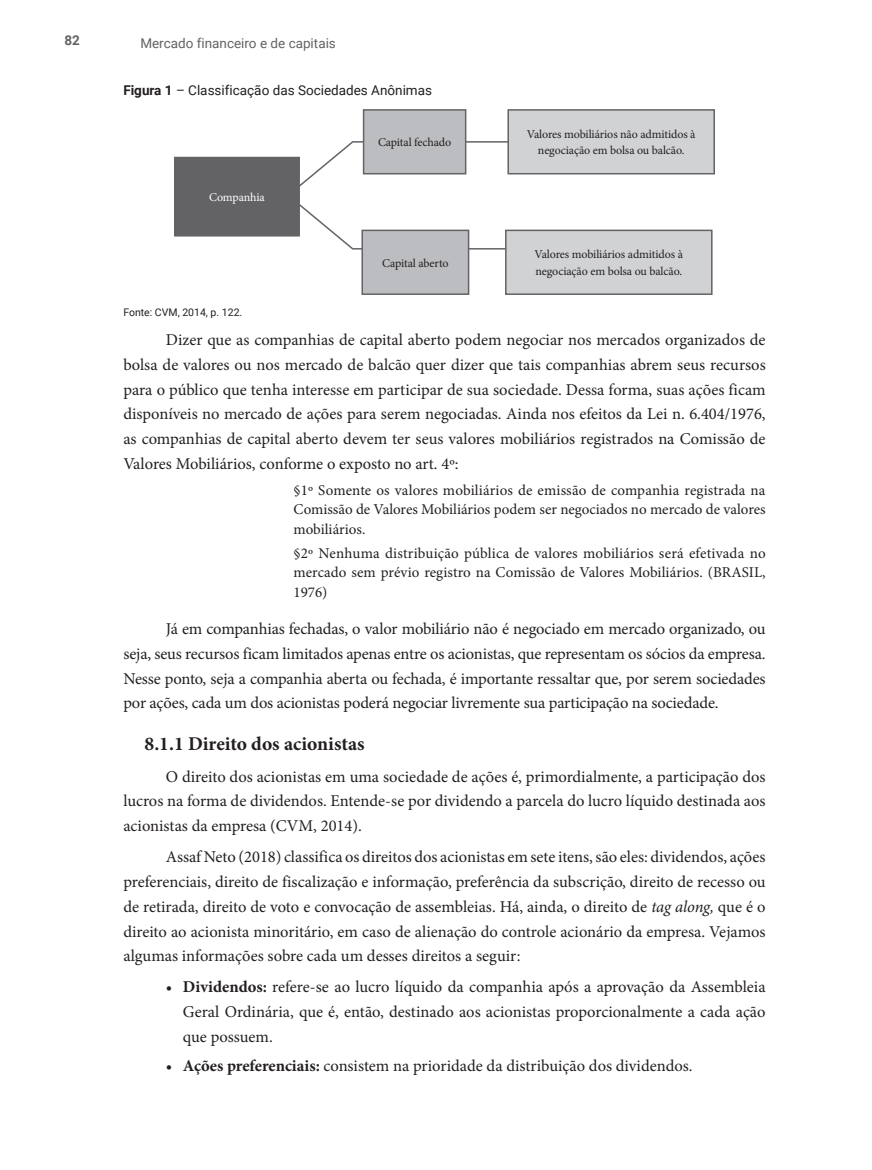
<style>
.page{position:relative;width:872px;height:1170px;background:#fff}
.page>*{position:absolute;margin:0;border:0;box-sizing:border-box;transform-origin:0 0}
.t1{font:700 19.5px "Minion Pro";color:#231f20}
.t2{font:16.5px/24.8px "Minion Pro";color:#231f20;text-align:justify}
.t3{font:15px/19.5px "Minion Pro";color:#231f20;text-align:justify}
.t4{font:13.5px "Roboto";color:#231f20}
.t5{font:13.5px "Roboto";color:#636366}
.t6{font:700 13.5px "Roboto";color:#636366}
.t7{font:12px/16.5px "Minion Pro";letter-spacing:-.01em;color:#231f20;text-align:center}
.t8{font:12px "Minion Pro";letter-spacing:-.01em;color:#fff}
.t9{font:10.5px "Roboto";color:#231f20}
.s1{font-weight:700}
.s2{font-style:italic}
</style>
<div class="page">
<svg style="left:276px;top:140px;width:321px;height:110px"></svg>
<div style="left:175px;top:157px;width:124px;height:79px;background:#636366"></div>
<div style="left:174px;top:157px;width:126px;height:79px;border:2px solid #636366"></div>
<div style="left:363px;top:110px;width:102px;height:64px;background:#bcbdc0"></div>
<div style="left:363px;top:109px;width:103px;height:65px;border:2px solid #636366"></div>
<div style="left:362px;top:230px;width:106px;height:64px;background:#bcbdc0"></div>
<div style="left:361px;top:229px;width:108px;height:66px;border:2px solid #636366"></div>
<div style="left:508px;top:110px;width:206px;height:64px;background:#d1d2d4"></div>
<div style="left:507px;top:109px;width:208px;height:65px;border:2px solid #636366"></div>
<div style="left:506px;top:230px;width:206px;height:64px;background:#d1d2d4"></div>
<div style="left:505px;top:229px;width:207px;height:66px;border:2px solid #636366"></div>
<p class="t6" style="left:65px;top:31px;width:17px">82</p>
<p class="t5" style="left:140px;top:34px;width:197px">Mercado financeiro e de capitais</p>
<p class="t4" style="left:123px;top:81px;width:310px"><span class="s1">Figura 1</span> – Classificação das Sociedades Anônimas</p>
<p class="t8" style="left:209px;top:189px;width:57px">Companhia</p>
<p class="t7" style="left:378px;top:134px;width:75px">Capital fechado</p>
<p class="t7" style="left:382px;top:254px;width:68px">Capital aberto</p>
<p class="t7" style="left:527px;top:126px;width:170px">Valores mobiliários não admitidos à negociação em bolsa ou balcão.</p>
<p class="t7" style="left:534px;top:246px;width:150px;text-align:left">Valores mobiliários admitidos à negociação em bolsa ou balcão.</p>
<p class="t9" style="left:123px;top:305px;width:120px">Fonte: CVM, 2014, p. 122.</p>
<p class="t2" style="left:123px;top:327px;width:644px;text-indent:43px">Dizer que as companhias de capital aberto podem negociar nos mercados organizados de bolsa de valores ou nos mercado de balcão quer dizer que tais companhias abrem seus recursos para o público que tenha interesse em participar de sua sociedade. Dessa forma, suas ações ficam disponíveis no mercado de ações para serem negociadas. Ainda nos efeitos da Lei n. 6.404/1976, as companhias de capital aberto devem ter seus valores mobiliários registrados na Comissão de Valores Mobiliários, conforme o exposto no art. 4º:</p>
<p class="t3" style="left:293px;top:480px;width:474px">§1º Somente os valores mobiliários de emissão de companhia registrada na Comissão de Valores Mobiliários podem ser negociados no mercado de valores mobiliários.</p>
<p class="t3" style="left:293px;top:543px;width:473px">§2º Nenhuma distribuição pública de valores mobiliários será efetivada no mercado sem prévio registro na Comissão de Valores Mobiliários. (BRASIL, 1976)</p>
<p class="t2" style="left:123px;top:616px;width:644px;text-indent:43px">Já em companhias fechadas, o valor mobiliário não é negociado em mercado organizado, ou seja, seus recursos ficam limitados apenas entre os acionistas, que representam os sócios da empresa.<br>Nesse ponto, seja a companhia aberta ou fechada, é importante ressaltar que, por serem sociedades por ações, cada um dos acionistas poderá negociar livremente sua participação na sociedade.</p>
<p class="t1" style="left:145px;top:730px;width:221px">8.1.1 Direito dos acionistas</p>
<p class="t2" style="left:123px;top:763px;width:644px;text-indent:43px">O direito dos acionistas em uma sociedade de ações é, primordialmente, a participação dos lucros na forma de dividendos. Entende-se por dividendo a parcela do lucro líquido destinada aos acionistas da empresa (CVM, 2014).</p>
<p class="t2" style="left:123px;top:844px;width:644px;text-indent:43px">Assaf Neto (2018) classifica os direitos dos acionistas em sete itens, são eles: dividendos, ações preferenciais, direito de fiscalização e informação, preferência da subscrição, direito de recesso ou de retirada, direito de voto e convocação de assembleias. Há, ainda, o direito de <span class="s2">tag along,</span> que é o direito ao acionista minoritário, em caso de alienação do controle acionário da empresa. Vejamos algumas informações sobre cada um desses direitos a seguir:</p>
<p class="t2" style="left:183px;top:974px;width:584px;text-indent:-17px">• <span class="s1">Dividendos:</span> refere-se ao lucro líquido da companhia após a aprovação da Assembleia Geral Ordinária, que é, então, destinado aos acionistas proporcionalmente a cada ação que possuem.</p>
<p class="t2" style="left:166px;top:1053px;width:528px">• <span class="s1">Ações preferenciais:</span> consistem na prioridade da distribuição dos dividendos.</p>
</div>
